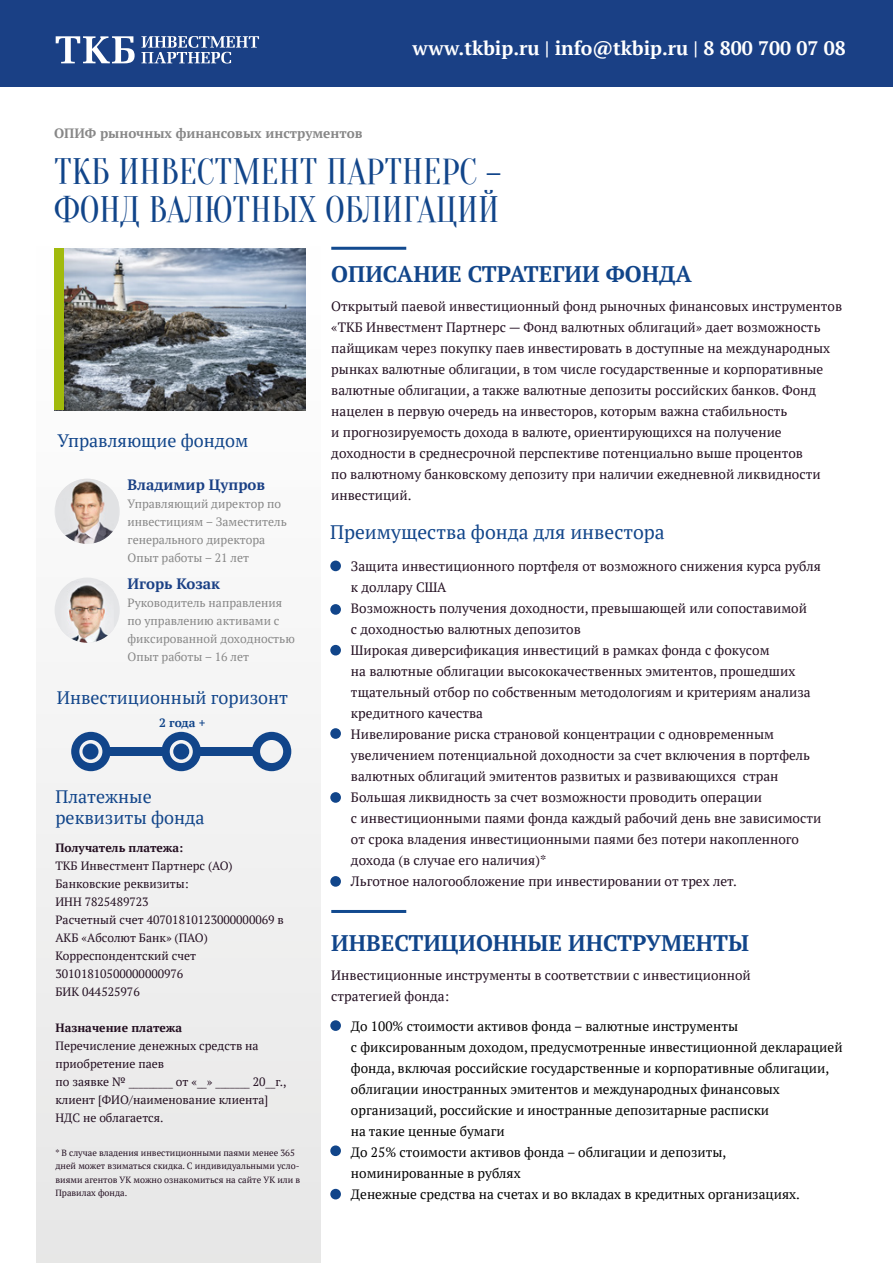
<style>
.page{position:relative;width:893px;height:1263px;background:#fff}
.page>*{position:absolute;margin:0;border:0;box-sizing:border-box;transform-origin:0 0}
.t1{font:36px/37.5px "Oranienbaum";color:#11458a}
.t2{font:700 22.5px "PT Serif";color:#11458a}
.t3{font:700 19.5px "PT Serif";color:#fff}
.t4{font:19.5px "PT Serif";color:#11458a}
.t5{font:18px/21px "PT Serif";color:#11458a}
.t6{font:700 15px "PT Serif";color:#1a4085}
.t7{font:13.5px/21px "PT Serif";color:#230f21}
.t8{font:13.5px/21px "PT Serif";color:#000}
.t9{font:700 13.5px "PT Serif";color:#878787}
.t10{font:12px/18px "PT Serif";color:#230f21}
.t11{font:12px/18px "PT Serif";color:#878787}
.t12{font:700 12px "PT Serif";color:#230f21}
.t13{font:700 12px "PT Serif";color:#11458a}
.t14{font:9px/13.5px "PT Serif";color:#230f21}
</style>
<div class="page">
<div style="left:37px;top:224px;width:283px;height:1039px;background:#f1f1f1"></div>
<hr style="left:331px;top:247px;width:75px;height:3px;background:#124a8f">
<hr style="left:331px;top:910px;width:75px;height:3px;background:#124a8f">
<img style="left:56px;top:479px;width:62px;height:65px">
<div style="left:55px;top:578px;width:65px;height:65px;background:#e4e5e7;border-radius:50%"></div>
<img style="left:61px;top:581px;width:47px;height:62px">
<img style="left:64px;top:249px;width:241px;height:161px">
<div style="left:330px;top:561px;width:11px;height:10px;background:#11458a;border-radius:50%"></div>
<div style="left:330px;top:604px;width:11px;height:11px;background:#11458a;border-radius:50%"></div>
<div style="left:330px;top:645px;width:11px;height:10px;background:#11458a;border-radius:50%"></div>
<div style="left:330px;top:728px;width:11px;height:11px;background:#11458a;border-radius:50%"></div>
<div style="left:330px;top:792px;width:11px;height:11px;background:#11458a;border-radius:50%"></div>
<div style="left:330px;top:876px;width:11px;height:11px;background:#11458a;border-radius:50%"></div>
<div style="left:330px;top:1020px;width:11px;height:11px;background:#11458a;border-radius:50%"></div>
<div style="left:330px;top:1145px;width:11px;height:11px;background:#11458a;border-radius:50%"></div>
<div style="left:330px;top:1189px;width:11px;height:10px;background:#11458a;border-radius:50%"></div>
<svg style="left:71px;top:732px;width:39px;height:39px"></svg>
<svg style="left:162px;top:732px;width:39px;height:39px"></svg>
<svg style="left:252px;top:732px;width:39px;height:39px"></svg>
<div style="left:106px;top:747px;width:62px;height:9px;background:#11458a"></div>
<div style="left:197px;top:747px;width:59px;height:9px;background:#11458a"></div>
<div style="left:173px;top:743px;width:16px;height:16px;background:#11458a;border-radius:50%"></div>
<div style="left:82px;top:743px;width:17px;height:16px;background:#11458a;border-radius:50%"></div>
<div style="left:55px;top:248px;width:9px;height:162px;background:#a1ba0c"></div>
<div style="left:0;top:0;width:893px;height:86px;background:#1a4085"></div>
<svg style="left:141px;top:36px;width:118px;height:27px"></svg>
<svg style="left:56px;top:36px;width:79px;height:27px"></svg>
<p class="t9" style="left:54px;top:124px;width:310px">ОПИФ рыночных финансовых инструментов</p>
<h3 class="t3" style="left:412px;top:35px;width:435px">www.tkbip.ru | info@tkbip.ru | 8 800 700 07 08</h3>
<h1 class="t1" style="left:54px;top:154px;width:449px">ТКБ ИНВЕСТМЕНТ ПАРТНЕРС –<br>ФОНД ВАЛЮТНЫХ ОБЛИГАЦИЙ</h1>
<h3 class="t5" style="left:57px;top:430px;width:193px">Управляющие фондом</h3>
<p class="t6" style="left:128px;top:475px;width:139px">Владимир Цупров</p>
<p class="t11" style="left:128px;top:495px;width:161px">Управляющий директор по инвестициям – Заместитель генерального директора<br>Опыт работы – 21 лет</p>
<p class="t6" style="left:128px;top:574px;width:94px">Игорь Козак</p>
<p class="t11" style="left:128px;top:594px;width:169px">Руководитель направления по управлению активами с фиксированной доходностью<br>Опыт работы – 16 лет</p>
<h3 class="t5" style="left:57px;top:687px;width:233px">Инвестиционный горизонт</h3>
<p class="t13" style="left:159px;top:714px;width:48px">2 года +</p>
<h3 class="t5" style="left:55px;top:786px;width:151px">Платежные реквизиты фонда</h3>
<p class="t12" style="left:55px;top:839px;width:129px">Получатель платежа:</p>
<p class="t10" style="left:55px;top:856px;width:230px">ТКБ Инвестмент Партнерс (АО)<br>Банковские реквизиты:<br>ИНН 7825489723<br>Расчетный счет 40701810123000000069 в<br>АКБ «Абсолют Банк» (ПАО)<br>Корреспондентский счет<br>30101810500000000976<br>БИК 044525976</p>
<p class="t12" style="left:55px;top:1019px;width:128px">Назначение платежа</p>
<p class="t10" style="left:55px;top:1036px;width:233px">Перечисление денежных средств на приобретение паев<br>по заявке № _________ от «__» _______ 20__г., клиент [ФИО/наименование клиента]<br>НДС не облагается.</p>
<p class="t14" style="left:55px;top:1145px;width:246px">* В случае владения инвестиционными паями менее 365 дней может взиматься скидка. С индивидуальными усло&shy;виями агентов УК можно ознакомиться на сайте УК или в Правилах фонда.</p>
<h2 class="t2" style="left:331px;top:259px;width:362px">ОПИСАНИЕ СТРАТЕГИИ ФОНДА</h2>
<p class="t7" style="left:331px;top:296px;width:512px">Открытый паевой инвестиционный фонд рыночных финансовых инструментов «ТКБ Инвестмент Партнерс — Фонд валютных облигаций» дает возможность пайщикам через покупку паев инвестировать в доступные на международных рынках валютные облигации, в том числе государственные и корпоративные валютные облигации, а также валютные депозиты российских банков. Фонд нацелен в первую очередь на инвесторов, которым важна стабильность<br>и прогнозируемость дохода в валюте, ориентирующихся на получение доходности в среднесрочной перспективе потенциально выше процентов<br>по валютному банковскому депозиту при наличии ежедневной ликвидности инвестиций.</p>
<h3 class="t4" style="left:330px;top:519px;width:336px">Преимущества фонда для инвестора</h3>
<p class="t7" style="left:351px;top:555px;width:472px">Защита инвестиционного портфеля от возможного снижения курса рубля к доллару США<br>Возможность получения доходности, превышающей или сопоставимой<br>с доходностью валютных депозитов<br>Широкая диверсификация инвестиций в рамках фонда с фокусом<br>на валютные облигации высококачественных эмитентов, прошедших тщательный отбор по собственным методологиям и критериям анализа кредитного качества<br>Нивелирование риска страновой концентрации с одновременным увеличением потенциальной доходности за счет включения в портфель валютных облигаций эмитентов развитых и развивающихся стран Большая ликвидность за счет возможности проводить операции<br>с инвестиционными паями фонда каждый рабочий день вне зависимости от срока владения инвестиционными паями без потери накопленного дохода (в случае его наличия)*<br>Льготное налогообложение при инвестировании от трех лет.</p>
<h2 class="t2" style="left:331px;top:928px;width:419px">ИНВЕСТИЦИОННЫЕ ИНСТРУМЕНТЫ</h2>
<p class="t7" style="left:331px;top:965px;width:421px">Инвестиционные инструменты в соответствии с инвестиционной стратегией фонда:</p>
<p class="t8" style="left:351px;top:1015px;width:493px">До 100% стоимости активов фонда – валютные инструменты<br>с фиксированным доходом, предусмотренные инвестиционной декларацией фонда, включая российские государственные и корпоративные облигации, облигации иностранных эмитентов и международных финансовых организаций, российские и иностранные депозитарные расписки<br>на такие ценные бумаги<br>До 25% стоимости активов фонда – облигации и депозиты,<br>номинированные в рублях<br>Денежные средства на счетах и во вкладах в кредитных организациях.</p>
</div>
